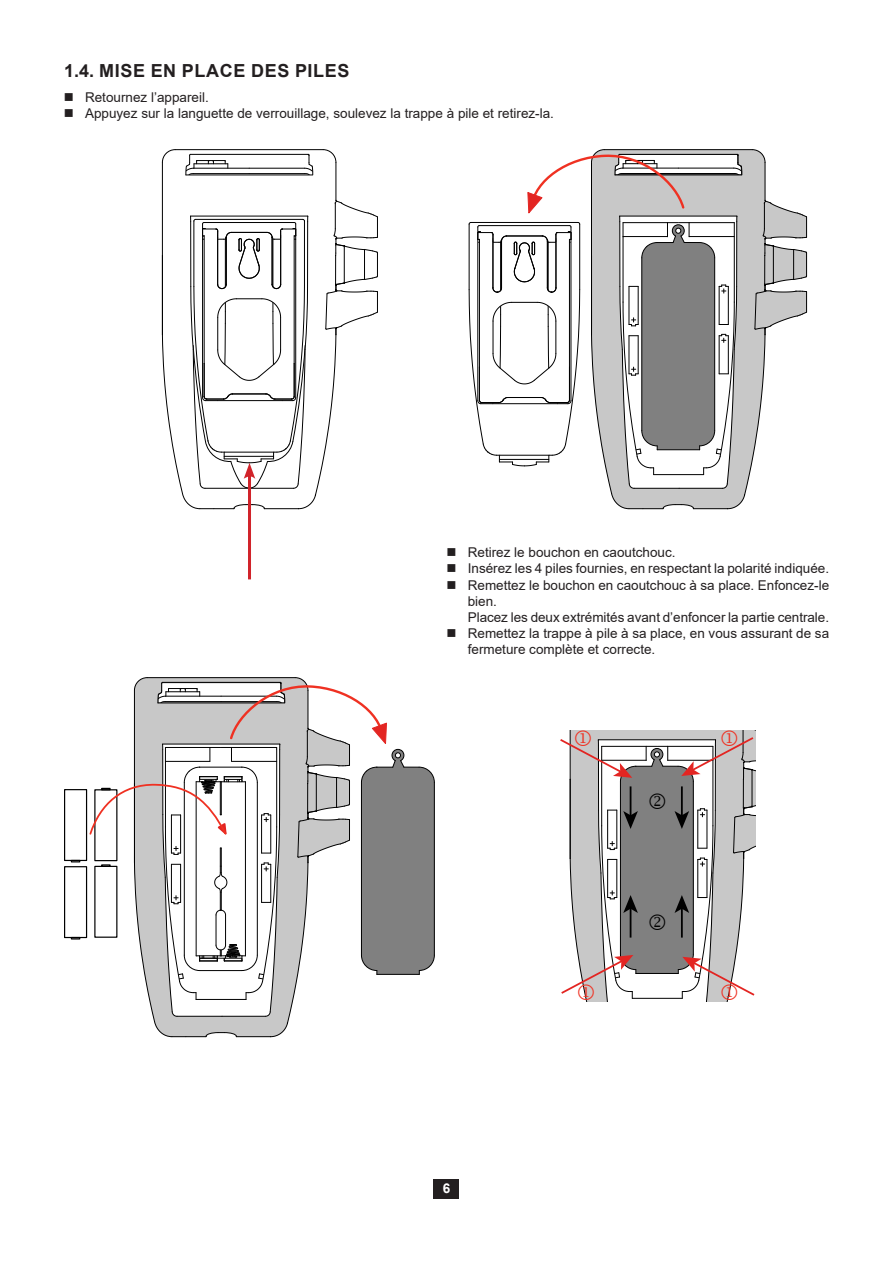
<style>
.page{position:relative;width:893px;height:1263px;background:#fff}
.page>*{position:absolute;margin:0;border:0;box-sizing:border-box;transform-origin:0 0}
.t1{font:700 18px "Arial";letter-spacing:.035em;color:#231f20}
.Texte_retrait_5mm{font:13.5px/16.2px "Arial";color:#231f20}
.t2{font:700 13.5px "Arial";color:#fff}
</style>
<div class="page">
<div style="left:434px;top:1179px;width:25px;height:19px;background:#231f20"></div>
<svg style="left:176px;top:150px;width:161px;height:50px"></svg>
<svg style="left:162px;top:149px;width:14px;height:13px"></svg>
<svg style="left:323px;top:149px;width:13px;height:14px"></svg>
<hr style="left:175px;top:149px;width:148px;height:1px;background:#000">
<hr style="left:162px;top:162px;width:1px;height:94px;background:#000">
<hr style="left:336px;top:162px;width:1px;height:38px;background:#000">
<hr style="left:186px;top:175px;width:126px;height:1px;background:#000">
<svg style="left:304px;top:154px;width:9px;height:22px"></svg>
<hr style="left:190px;top:154px;width:118px;height:1px;background:#000">
<svg style="left:185px;top:154px;width:44px;height:22px"></svg>
<hr style="left:248px;top:473px;width:3px;height:106px;background:#d1232a">
<svg style="left:162px;top:200px;width:216px;height:309px"></svg>
<svg style="left:469px;top:149px;width:338px;height:360px"></svg>
<div style="left:64px;top:866px;width:23px;height:72px;border:1px solid #000"></div>
<svg style="left:71px;top:937px;width:9px;height:2px"></svg>
<div style="left:64px;top:789px;width:23px;height:72px;border:1px solid #000"></div>
<svg style="left:71px;top:860px;width:9px;height:2px"></svg>
<svg style="left:89px;top:677px;width:346px;height:360px"></svg>
<svg style="left:561px;top:730px;width:194px;height:272px"></svg>
<p class="t1" style="left:64px;top:58px;width:287px">1.4. MISE EN PLACE DES PILES</p>
<p class="Texte_retrait_5mm" style="left:85px;top:89px;width:125px">Retournez l’appareil.</p>
<p class="Texte_retrait_5mm" style="left:85px;top:105px;width:470px">Appuyez sur la languette de verrouillage, soulevez la trappe à pile et retirez-la.</p>
<p class="Texte_retrait_5mm" style="left:468px;top:544px;width:209px">Retirez le bouchon en caoutchouc.</p>
<p class="Texte_retrait_5mm" style="left:468px;top:560px;width:363px">Insérez les 4 piles fournies, en respectant la polarité indiquée.</p>
<p class="Texte_retrait_5mm" style="left:468px;top:577px;width:363px">Remettez le bouchon en caoutchouc à sa place. Enfoncez-le bien.</p>
<p class="Texte_retrait_5mm" style="left:468px;top:609px;width:363px">Placez les deux extrémités avant d’enfoncer la partie centrale.</p>
<p class="Texte_retrait_5mm" style="left:468px;top:625px;width:363px">Remettez la trappe à pile à sa place, en vous assurant de sa fermeture complète et correcte.</p>
<p class="t2" style="left:443px;top:1179px;width:9px">6</p>
</div>
